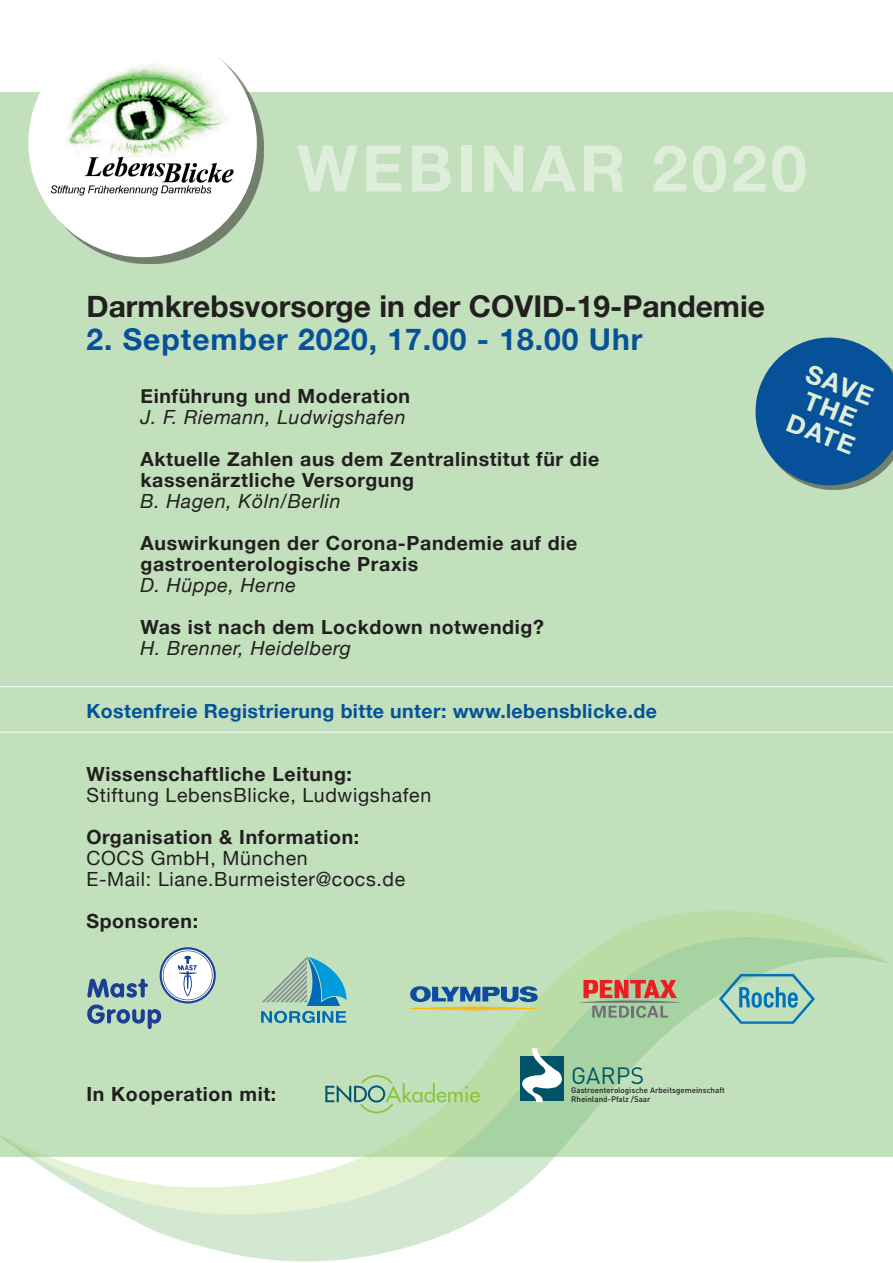
<style>
.page{position:relative;width:893px;height:1263px;background:#fff}
.page>*{position:absolute;margin:0;border:0;box-sizing:border-box;transform-origin:0 0}
.t1{font:700 64.5px "Helvetica Neue";letter-spacing:.06em;color:#deeeda}
.t2{font:700 30px "Helvetica Neue";color:#231f20}
.t3{font:700 30px "Helvetica Neue";letter-spacing:.035em;color:#06519a}
.t4{font:700 25.5px/26.2px "Helvetica Neue";color:#deeeda;text-align:center}
.t5{font:23.25px "DIN Pro";color:#025269}
.t6{font:700 19.5px/21px "Helvetica Neue";letter-spacing:.035em;color:#231f20}
.t7{font:19.5px/21px "Helvetica Neue";letter-spacing:.035em;color:#231f20}
.t8{font:italic 19.5px "Helvetica Neue";letter-spacing:.035em;color:#231f20}
.t9{font:700 19.5px "Helvetica Neue";letter-spacing:.02em;color:#06519a}
.t10{font:500 7.95px/8.7px "DIN Pro";color:#231f20}
</style>
<div class="page">
<div style="left:0;top:92px;width:893px;height:1065px;background:#c1e0bb"></div>
<div style="left:35px;top:35px;width:228px;height:229px;background:#231f20;opacity:.5"></div>
<div style="left:28px;top:29px;width:229px;height:228px;background:#fff;border-radius:50%"></div>
<img style="left:47px;top:59px;width:203px;height:152px">
<svg style="left:613px;top:911px;width:228px;height:26px;fill:#bbdca5"></svg>
<svg style="left:0;top:937px;width:891px;height:324px"></svg>
<svg style="left:160px;top:947px;width:56px;height:56px"></svg>
<svg style="left:162px;top:949px;width:52px;height:52px"></svg>
<svg style="left:163px;top:950px;width:50px;height:50px"></svg>
<div style="left:163px;top:951px;width:49px;height:48px;background:#fff;border-radius:50%"></div>
<svg style="left:178px;top:956px;width:19px;height:40px"></svg>
<svg style="left:87px;top:979px;width:61px;height:18px"></svg>
<svg style="left:87px;top:1004px;width:74px;height:25px"></svg>
<svg style="left:410px;top:986px;width:128px;height:24px"></svg>
<svg style="left:261px;top:956px;width:86px;height:67px"></svg>
<svg style="left:580px;top:980px;width:100px;height:38px;background:#b39278"></svg>
<svg style="left:755px;top:337px;width:138px;height:153px"></svg>
<svg style="left:0;top:686px;width:893px;height:46px"></svg>
<svg style="left:719px;top:974px;width:96px;height:50px"></svg>
<svg style="left:325px;top:1075px;width:155px;height:38px"></svg>
<svg style="left:514px;top:1048px;width:53px;height:54px;background:#7aa7a2"></svg>
<h1 class="t1" style="left:297px;top:129px;width:511px">WEBINAR 2020</h1>
<h2 class="t2" style="left:86px;top:288px;width:680px">Darmkrebsvorsorge in der COVID-19-Pandemie</h2>
<h2 class="t3" style="left:86px;top:321px;width:557px">2. September 2020, 17.00 - 18.00 Uhr</h2>
<p class="t6" style="left:140px;top:385px;width:271px">Einführung und Moderation</p>
<p class="t8" style="left:140px;top:405px;width:267px">J. F. Riemann, Ludwigshafen</p>
<p class="t6" style="left:140px;top:448px;width:460px">Aktuelle Zahlen aus dem Zentralinstitut für die kassenärztliche Versorgung</p>
<p class="t8" style="left:140px;top:489px;width:202px">B. Hagen, Köln/Berlin</p>
<p class="t6" style="left:140px;top:532px;width:438px">Auswirkungen der Corona-Pandemie auf die gastroenterologische Praxis</p>
<p class="t8" style="left:140px;top:573px;width:157px">D. Hüppe, Herne</p>
<p class="t6" style="left:140px;top:616px;width:405px">Was ist nach dem Lockdown notwendig?</p>
<p class="t8" style="left:140px;top:636px;width:212px">H. Brenner, Heidelberg</p>
<p class="t9" style="left:86px;top:699px;width:572px">Kostenfreie Registrierung bitte unter: www.lebensblicke.de</p>
<p class="t6" style="left:86px;top:763px;width:267px">Wissenschaftliche Leitung:</p>
<p class="t7" style="left:86px;top:784px;width:346px">Stiftung LebensBlicke, Ludwigshafen</p>
<p class="t6" style="left:86px;top:826px;width:274px">Organisation &amp; Information:</p>
<p class="t7" style="left:86px;top:847px;width:320px">COCS GmbH, München<br>E-Mail: Liane.Burmeister@cocs.de</p>
<p class="t6" style="left:86px;top:910px;width:113px">Sponsoren:</p>
<h3 class="t4" style="left:811px;top:359px;width:72px;rotate:21deg">SAVE<br>THE<br>DATE</h3>
<p class="t6" style="left:86px;top:1083px;width:191px">In Kooperation mit:</p>
<p class="t5" style="left:571px;top:1060px;width:74px">GARPS</p>
<p class="t10" style="left:571px;top:1085px;width:155px">Gastroenterologische Arbeitsgemeinschaft<br>Rheinland-Pfalz /Saar</p>
</div>
